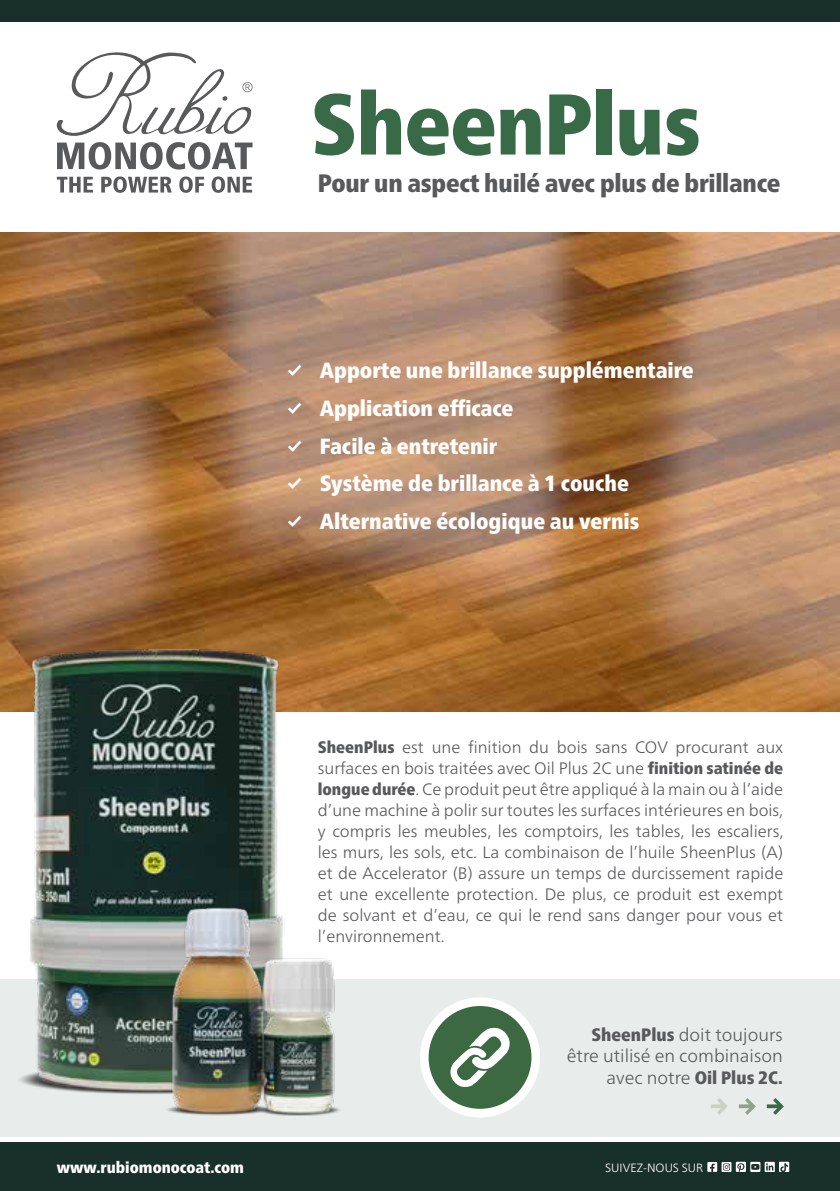
<style>
.page{position:relative;width:840px;height:1191px;background:#fff}
.page>*{position:absolute;margin:0;border:0;box-sizing:border-box;transform-origin:0 0}
.t1{font:900 condensed 86px "Frutiger Neue LTW1 G";letter-spacing:-.01em;color:#396a48}
.t2{font:900 condensed 25.2px "Frutiger Neue LTW1 G";letter-spacing:-.01em;color:#58595b}
.t3{font:900 condensed 22px/37.8px "Frutiger Neue LTW1 G";color:#fff}
.t4{font:300 18px/21.6px "Frutiger Neue LTW1 G";color:#58595b;text-align:right}
.t5{font:300 16.6px/21px "Frutiger Neue LTW1 G";color:#58595b;text-align:justify}
.t6{font:900 condensed 16px "Frutiger Neue LTW1 G";color:#fff}
.t7{font:300 12px "Frutiger Neue LTW1 G";color:#fff}
.s1{font-family:"icofont";font-weight:400;font-stretch:normal}
.s2{font-weight:900;font-stretch:condensed}
</style>
<div class="page">
<div style="left:0;top:979px;width:839px;height:157px;background:#e8edeb"></div>
<svg style="left:766px;top:1098px;width:17px;height:16px"></svg>
<svg style="left:738px;top:1098px;width:17px;height:16px"></svg>
<svg style="left:711px;top:1098px;width:16px;height:16px"></svg>
<img style="left:0;top:232px;width:839px;height:479px">
<img style="left:0;top:625px;width:400px;height:469px">
<div style="left:0;top:0;width:839px;height:21px;background:#183029"></div>
<svg style="left:57px;top:52px;width:195px;height:117px"></svg>
<svg style="left:57px;top:177px;width:36px;height:15px"></svg>
<svg style="left:101px;top:176px;width:71px;height:17px"></svg>
<svg style="left:179px;top:176px;width:25px;height:17px"></svg>
<svg style="left:211px;top:176px;width:41px;height:17px"></svg>
<img style="left:137px;top:897px;width:227px;height:219px">
<div style="left:0;top:1142px;width:839px;height:49px;background:#183029"></div>
<svg style="left:707px;top:1161px;width:81px;height:11px"></svg>
<svg style="left:424px;top:1001px;width:111px;height:112px;background:#5e8362"></svg>
<div style="left:420px;top:997px;width:120px;height:120px;border:9px solid #fff;border-radius:50%"></div>
<svg style="left:446px;top:1022px;width:66px;height:68px;background:#759479"></svg>
<h1 class="t1" style="left:310px;top:58px;width:391px">SheenPlus</h1>
<h2 class="t2" style="left:317px;top:164px;width:464px">Pour un aspect huilé avec plus de brillance</h2>
<h3 class="t3" style="left:283px;top:349px;width:411px"><span class="s1">ۘ</span> Apporte une brillance supplémentaire <span class="s1">ۘ</span> Application efficace<br><span class="s1">ۘ</span> Facile à entretenir<br><span class="s1">ۘ</span> Système de brillance à 1 couche<br><span class="s1">ۘ</span> Alternative écologique au vernis</h3>
<p class="t5" style="left:317px;top:735px;width:466px"><span class="s2">SheenPlus</span> est une finition du bois sans COV procurant aux surfaces en bois traitées avec Oil Plus 2C une <span class="s2">finition satinée de longue durée</span>. Ce produit peut être appliqué à la main ou à l’aide d’une machine à polir sur toutes les surfaces intérieures en bois, y compris les meubles, les comptoirs, les tables, les escaliers, les murs, les sols, etc. La combinaison de l’huile SheenPlus (A) et de Accelerator (B) assure un temps de durcissement rapide et une excellente protection. De plus, ce produit est exempt de solvant et d’eau, ce qui le rend sans danger pour vous et l’environnement.</p>
<p class="t4" style="left:566px;top:1022px;width:217px"><span class="s2">SheenPlus</span> doit toujours être utilisé en combinaison avec notre <span class="s2">Oil Plus 2C.</span></p>
<p class="t6" style="left:57px;top:1155px;width:189px">www.rubiomonocoat.com</p>
<p class="t7" style="left:605px;top:1158px;width:99px">SUIVEZ-NOUS SUR</p>
</div>
